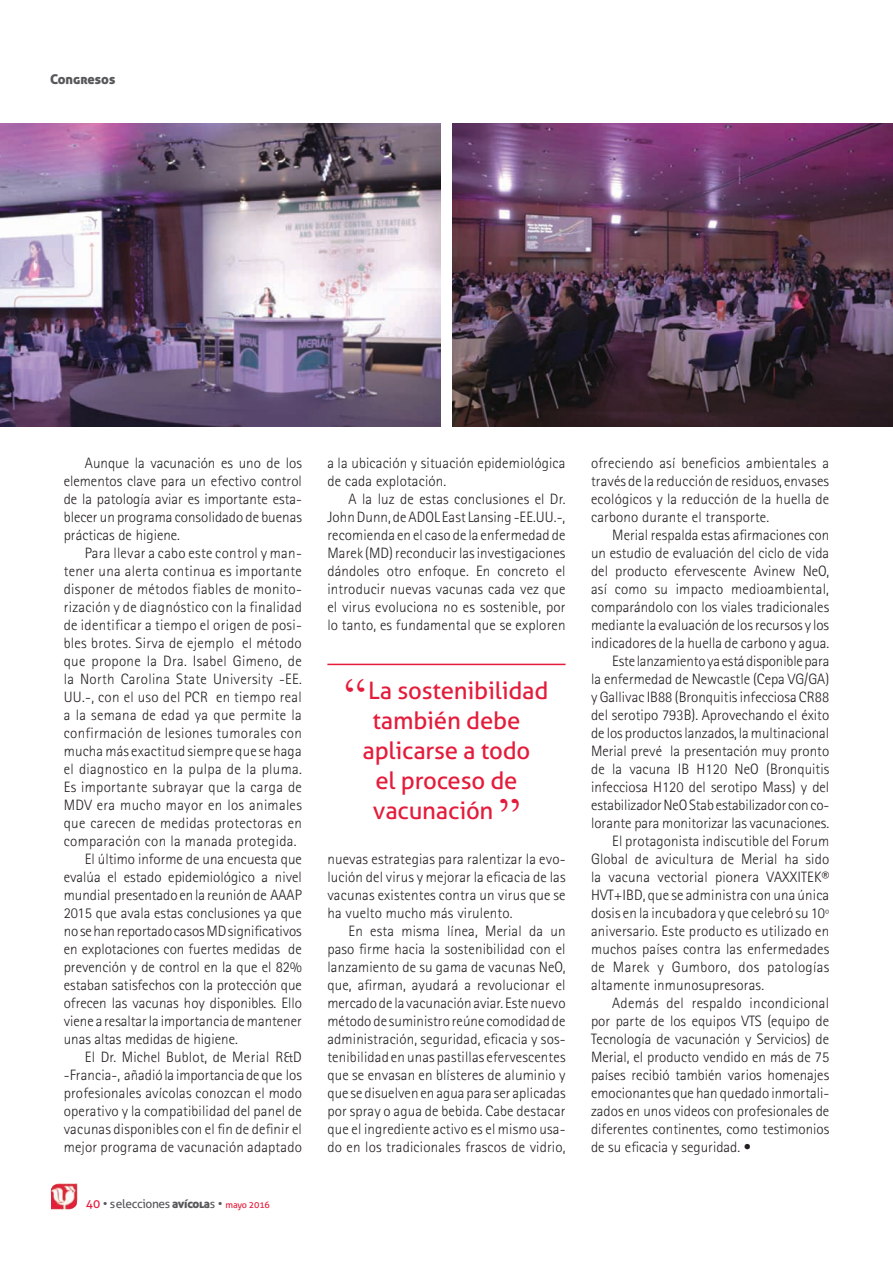
<style>
.page{position:relative;width:893px;height:1263px;background:#fff}
.page>*{position:absolute;margin:0;border:0;box-sizing:border-box;transform-origin:0 0}
.t1{font:55.5px "Times New Roman";color:#e41c3b;scale:.87 1}
.t2{font:24px "Aller";letter-spacing:-.01em;color:#e41c3b}
.t3{font:300 15px/18px "Rotis Sans Serif";letter-spacing:.01em;color:#231f20;text-align:justify}
.t4{font:300 15px "Rotis Sans Serif";letter-spacing:-.01em;color:#231f20}
.t5{font:13.5px "Aller Display";color:#57585a}
.t6{font:12px "Aller";letter-spacing:-.03em;color:#57585a}
.s1{color:#e41c3b}
.s2{font-family:"Aller Display"}
.s3{font-size:9px;color:#e41c3b}
</style>
<div class="page">
<img style="left:51px;top:1183px;width:26px;height:26px">
<img style="left:453px;top:123px;width:440px;height:303px">
<img style="left:0;top:123px;width:440px;height:303px">
<hr style="left:327px;top:664px;width:239px;height:1px;background:#e41c3b">
<p class="t5" style="left:50px;top:71px;width:67px">Congresos</p>
<p class="t3" style="left:64px;top:454px;width:240px;text-indent:21px">Aunque la vacunación es uno de los elementos clave para un efectivo control de la patología aviar es importante esta&shy;blecer un programa consolidado de buenas prácticas de higiene.</p>
<p class="t3" style="left:85px;top:544px;width:218px">Para llevar a cabo este control y man-</p>
<p class="t3" style="left:64px;top:562px;width:240px">tener una alerta continua es importante</p>
<p class="t3" style="left:64px;top:580px;width:240px">disponer de métodos fiables de monito-</p>
<p class="t3" style="left:64px;top:598px;width:240px">rización y de diagnóstico con la finalidad</p>
<p class="t3" style="left:64px;top:616px;width:240px">de identificar a tiempo el origen de posi-</p>
<p class="t3" style="left:64px;top:634px;width:240px">bles brotes. Sirva de ejemplo el método</p>
<p class="t3" style="left:64px;top:652px;width:240px">que propone la Dra. Isabel Gimeno, de</p>
<p class="t3" style="left:64px;top:670px;width:240px">la North Carolina State University -EE.</p>
<p class="t3" style="left:64px;top:688px;width:240px">UU.-, con el uso del PCR en tiempo real</p>
<p class="t3" style="left:64px;top:706px;width:240px">a la semana de edad ya que permite la</p>
<p class="t3" style="left:64px;top:724px;width:240px">confirmación de lesiones tumorales con</p>
<p class="t3" style="left:64px;top:742px;width:239px">mucha más exactitud siempre que se haga</p>
<p class="t3" style="left:64px;top:760px;width:240px">el diagnostico en la pulpa de la pluma.</p>
<p class="t3" style="left:64px;top:778px;width:240px">Es importante subrayar que la carga de</p>
<p class="t3" style="left:64px;top:796px;width:240px">MDV era mucho mayor en los animales</p>
<p class="t3" style="left:64px;top:814px;width:240px">que carecen de medidas protectoras en</p>
<p class="t3" style="left:64px;top:832px;width:234px">comparación con la manada protegida.</p>
<p class="t3" style="left:85px;top:850px;width:218px">El último informe de una encuesta que</p>
<p class="t3" style="left:64px;top:868px;width:240px">evalúa el estado epidemiológico a nivel</p>
<p class="t3" style="left:64px;top:886px;width:240px">mundial presentado en la reunión de AAAP</p>
<p class="t3" style="left:64px;top:904px;width:240px">2015 que avala estas conclusiones ya que</p>
<p class="t3" style="left:64px;top:922px;width:239px">no se han reportado casos MD significativos</p>
<p class="t3" style="left:64px;top:940px;width:240px">en explotaciones con fuertes medidas de</p>
<p class="t3" style="left:64px;top:958px;width:240px">prevención y de control en la que el 82%</p>
<p class="t3" style="left:64px;top:976px;width:240px">estaban satisfechos con la protección que</p>
<p class="t3" style="left:64px;top:994px;width:240px">ofrecen las vacunas hoy disponibles. Ello</p>
<p class="t3" style="left:64px;top:1012px;width:240px">viene a resaltar la importancia de mantener</p>
<p class="t3" style="left:64px;top:1030px;width:176px">unas altas medidas de higiene.</p>
<p class="t3" style="left:85px;top:1048px;width:218px">El Dr. Michel Bublot, de Merial R&amp;D</p>
<p class="t3" style="left:64px;top:1066px;width:240px">-Francia-, añadió la importancia de que los</p>
<p class="t3" style="left:64px;top:1084px;width:240px">profesionales avícolas conozcan el modo</p>
<p class="t3" style="left:64px;top:1102px;width:240px">operativo y la compatibilidad del panel de</p>
<p class="t3" style="left:64px;top:1120px;width:240px">vacunas disponibles con el fin de definir el</p>
<p class="t3" style="left:64px;top:1138px;width:240px">mejor programa de vacunación adaptado</p>
<p class="t6" style="left:86px;top:1196px;width:186px"><span class="s1">40</span> • selecciones <span class="s2">avícola</span>s • <span class="s3">mayo 2016</span></p>
<p class="t3" style="left:327px;top:454px;width:240px">a la ubicación y situación epidemiológica de cada explotación.</p>
<p class="t3" style="left:327px;top:490px;width:240px;text-indent:21px">A la luz de estas conclusiones el Dr.<br>John Dunn, de ADOL East Lansing -EE.UU.-, recomienda en el caso de la enfermedad de Marek (MD) reconducir las investigaciones dándoles otro enfoque. En concreto el introducir nuevas vacunas cada vez que el virus evoluciona no es sostenible, por lo tanto, es fundamental que se exploren</p>
<h1 class="t1" style="left:344px;top:661px;width:26px">“</h1>
<h2 class="t2" style="left:368px;top:676px;width:182px">La sostenibilidad</h2>
<h2 class="t2" style="left:373px;top:706px;width:149px">también debe</h2>
<h2 class="t2" style="left:362px;top:736px;width:169px">aplicarse a todo</h2>
<h2 class="t2" style="left:375px;top:766px;width:144px">el proceso de</h2>
<h2 class="t2" style="left:373px;top:796px;width:122px">vacunación</h2>
<h1 class="t1" style="left:499px;top:781px;width:26px">”</h1>
<p class="t3" style="left:327px;top:850px;width:240px">nuevas estrategias para ralentizar la evo&shy;lución del virus y mejorar la eficacia de las vacunas existentes contra un virus que se ha vuelto mucho más virulento.</p>
<p class="t3" style="left:327px;top:922px;width:240px;text-indent:21px">En esta misma línea, Merial da un paso firme hacia la sostenibilidad con el lanzamiento de su gama de vacunas NeO, que, afirman, ayudará a revolucionar el mercado de la vacunación aviar. Este nuevo método de suministro reúne comodidad de administración, seguridad, eficacia y sos&shy;tenibilidad en unas pastillas efervescentes que se envasan en blísteres de aluminio y que se disuelven en agua para ser aplicadas por spray o agua de bebida. Cabe destacar que el ingrediente activo es el mismo usa&shy;do en los tradicionales frascos de vidrio,</p>
<p class="t3" style="left:591px;top:454px;width:240px">ofreciendo así beneficios ambientales a través de la reducción de residuos, envases ecológicos y la reducción de la huella de carbono durante el transporte.</p>
<p class="t3" style="left:612px;top:526px;width:218px">Merial respalda estas afirmaciones con</p>
<p class="t3" style="left:591px;top:544px;width:240px">un estudio de evaluación del ciclo de vida</p>
<p class="t3" style="left:591px;top:562px;width:240px">del producto efervescente Avinew NeO,</p>
<p class="t3" style="left:591px;top:580px;width:239px">así como su impacto medioambiental,</p>
<p class="t3" style="left:591px;top:598px;width:240px">comparándolo con los viales tradicionales</p>
<p class="t3" style="left:591px;top:616px;width:240px">mediante la evaluación de los recursos y los</p>
<p class="t3" style="left:591px;top:634px;width:240px">indicadores de la huella de carbono y agua.</p>
<p class="t4" style="left:612px;top:652px;width:218px">Este lanzamiento ya está disponible para</p>
<p class="t3" style="left:591px;top:670px;width:240px">la enfermedad de Newcastle (Cepa VG/GA)</p>
<p class="t3" style="left:591px;top:688px;width:240px">y Gallivac IB88 (Bronquitis infecciosa CR88</p>
<p class="t3" style="left:591px;top:706px;width:240px">del serotipo 793B). Aprovechando el éxito</p>
<p class="t3" style="left:591px;top:724px;width:240px">de los productos lanzados, la multinacional</p>
<p class="t3" style="left:591px;top:742px;width:240px">Merial prevé la presentación muy pronto</p>
<p class="t3" style="left:591px;top:760px;width:240px">de la vacuna IB H120 NeO (Bronquitis</p>
<p class="t3" style="left:591px;top:778px;width:240px">infecciosa H120 del serotipo Mass) y del</p>
<p class="t3" style="left:591px;top:796px;width:240px">estabilizador NeO Stab estabilizador con co-</p>
<p class="t3" style="left:591px;top:814px;width:240px">lorante para monitorizar las vacunaciones.</p>
<p class="t3" style="left:612px;top:832px;width:218px">El protagonista indiscutible del Forum</p>
<p class="t3" style="left:591px;top:850px;width:240px">Global de avicultura de Merial ha sido</p>
<p class="t3" style="left:591px;top:868px;width:240px">la vacuna vectorial pionera VAXXITEK®</p>
<p class="t3" style="left:591px;top:886px;width:240px">HVT+IBD, que se administra con una única</p>
<p class="t3" style="left:591px;top:904px;width:240px">dosis en la incubadora y que celebró su 10º</p>
<p class="t3" style="left:591px;top:922px;width:240px">aniversario. Este producto es utilizado en</p>
<p class="t3" style="left:591px;top:940px;width:240px">muchos países contra las enfermedades</p>
<p class="t3" style="left:591px;top:958px;width:240px">de Marek y Gumboro, dos patologías</p>
<p class="t3" style="left:591px;top:976px;width:175px">altamente inmunosupresoras.</p>
<p class="t3" style="left:612px;top:994px;width:218px">Además del respaldo incondicional</p>
<p class="t3" style="left:591px;top:1012px;width:240px">por parte de los equipos VTS (equipo de</p>
<p class="t3" style="left:591px;top:1030px;width:240px">Tecnología de vacunación y Servicios) de</p>
<p class="t3" style="left:591px;top:1048px;width:240px">Merial, el producto vendido en más de 75</p>
<p class="t3" style="left:591px;top:1066px;width:240px">países recibió también varios homenajes</p>
<p class="t3" style="left:591px;top:1084px;width:240px">emocionantes que han quedado inmortali-</p>
<p class="t3" style="left:591px;top:1102px;width:240px">zados en unos videos con profesionales de</p>
<p class="t3" style="left:591px;top:1120px;width:240px">diferentes continentes, como testimonios</p>
<p class="t3" style="left:591px;top:1138px;width:161px">de su eficacia y seguridad. •</p>
</div>
